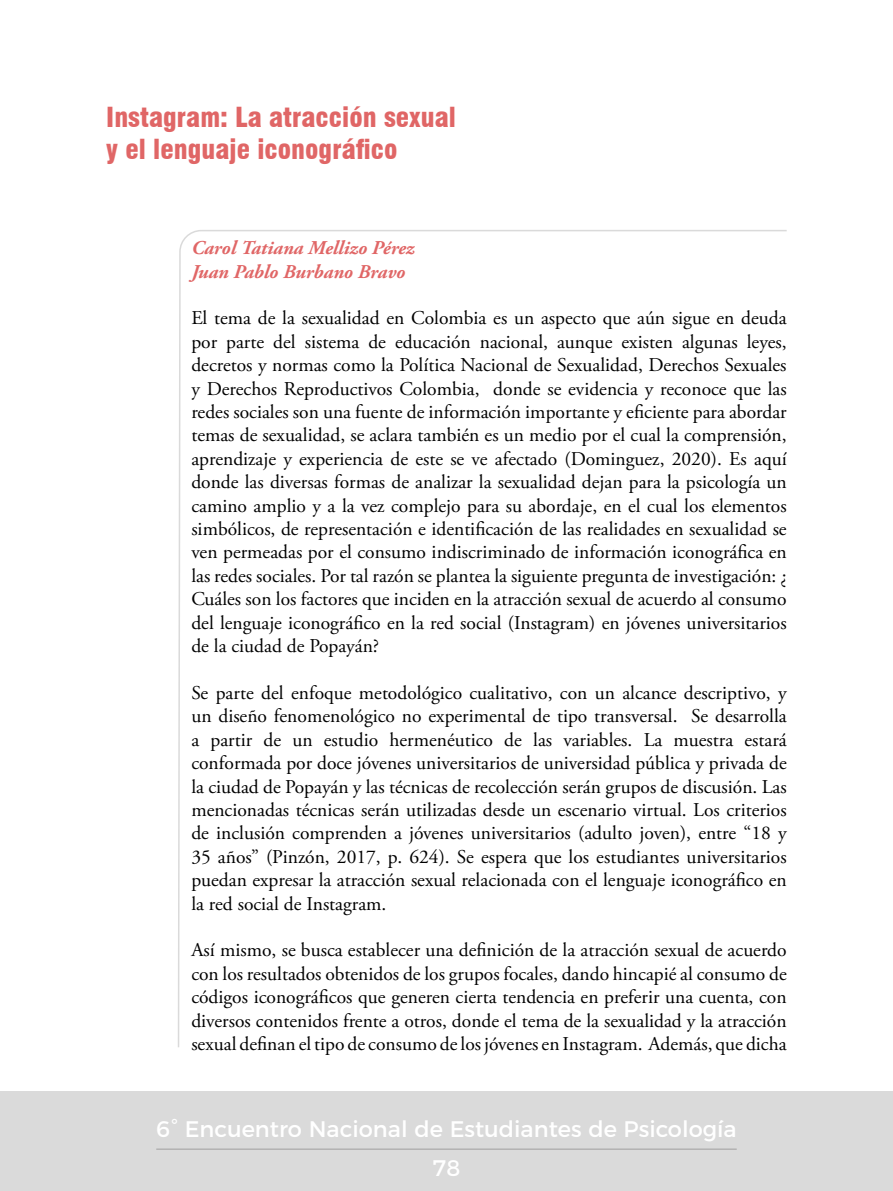
<style>
.page{position:relative;width:893px;height:1191px;background:#fff}
.page>*{position:absolute;margin:0;border:0;box-sizing:border-box;transform-origin:0 0}
.t1{font:900 condensed 27px/32.4px "Swiss 721 BT";color:#e06666}
.t2{font:22.5px/38.1px "Montserrat";color:#fff;text-align:center}
.t3{font:19.5px/23.4px "Adobe Garamond Pro";color:#000;text-align:justify}
.t4{font:italic 700 19.5px/24px "Adobe Garamond Pro";color:#e06666}
</style>
<div class="page">
<div style="left:0;top:1091px;width:893px;height:100px;background:#dadada"></div>
<hr style="left:156px;top:1148px;width:581px;height:2px;background:#b3b2b2">
<svg style="left:178px;top:230px;width:609px;height:818px"></svg>
<h1 class="t1" style="left:106px;top:101px;width:351px">Instagram: La atracción sexual y el lenguaje iconográfico</h1>
<p class="t4" style="left:191px;top:236px;width:225px">Carol Tatiana Mellizo Pérez<br>Juan Pablo Burbano Bravo</p>
<p class="t3" style="left:191px;top:307px;width:597px">El tema de la sexualidad en Colombia es un aspecto que aún sigue en deuda por parte del sistema de educación nacional, aunque existen algunas leyes, decretos y normas como la Política Nacional de Sexualidad, Derechos Sexuales y Derechos Reproductivos Colombia, donde se evidencia y reconoce que las redes sociales son una fuente de información importante y eficiente para abordar temas de sexualidad, se aclara también es un medio por el cual la comprensión, aprendizaje y experiencia de este se ve afectado (Dominguez, 2020). Es aquí donde las diversas formas de analizar la sexualidad dejan para la psicología un camino amplio y a la vez complejo para su abordaje, en el cual los elementos simbólicos, de representación e identificación de las realidades en sexualidad se ven permeadas por el consumo indiscriminado de información iconográfica en las redes sociales. Por tal razón se plantea la siguiente pregunta de investigación: ¿ Cuáles son los factores que inciden en la atracción sexual de acuerdo al consumo del lenguaje iconográfico en la red social (Instagram) en jóvenes universitarios de la ciudad de Popayán?</p>
<p class="t3" style="left:191px;top:681px;width:597px">Se parte del enfoque metodológico cualitativo, con un alcance descriptivo, y un diseño fenomenológico no experimental de tipo transversal. Se desarrolla a partir de un estudio hermenéutico de las variables. La muestra estará conformada por doce jóvenes universitarios de universidad pública y privada de la ciudad de Popayán y las técnicas de recolección serán grupos de discusión. Las mencionadas técnicas serán utilizadas desde un escenario virtual. Los criterios de inclusión comprenden a jóvenes universitarios (adulto joven), entre “18 y 35 años” (Pinzón, 2017, p. 624). Se espera que los estudiantes universitarios puedan expresar la atracción sexual relacionada con el lenguaje iconográfico en la red social de Instagram.</p>
<p class="t3" style="left:191px;top:939px;width:597px">Así mismo, se busca establecer una definición de la atracción sexual de acuerdo con los resultados obtenidos de los grupos focales, dando hincapié al consumo de códigos iconográficos que generen cierta tendencia en preferir una cuenta, con diversos contenidos frente a otros, donde el tema de la sexualidad y la atracción sexual definan el tipo de consumo de los jóvenes en Instagram. Además, que dicha</p>
<p class="t2" style="left:156px;top:1108px;width:582px">6° Encuentro Nacional de Estudiantes de Psicología<br>78</p>
</div>
